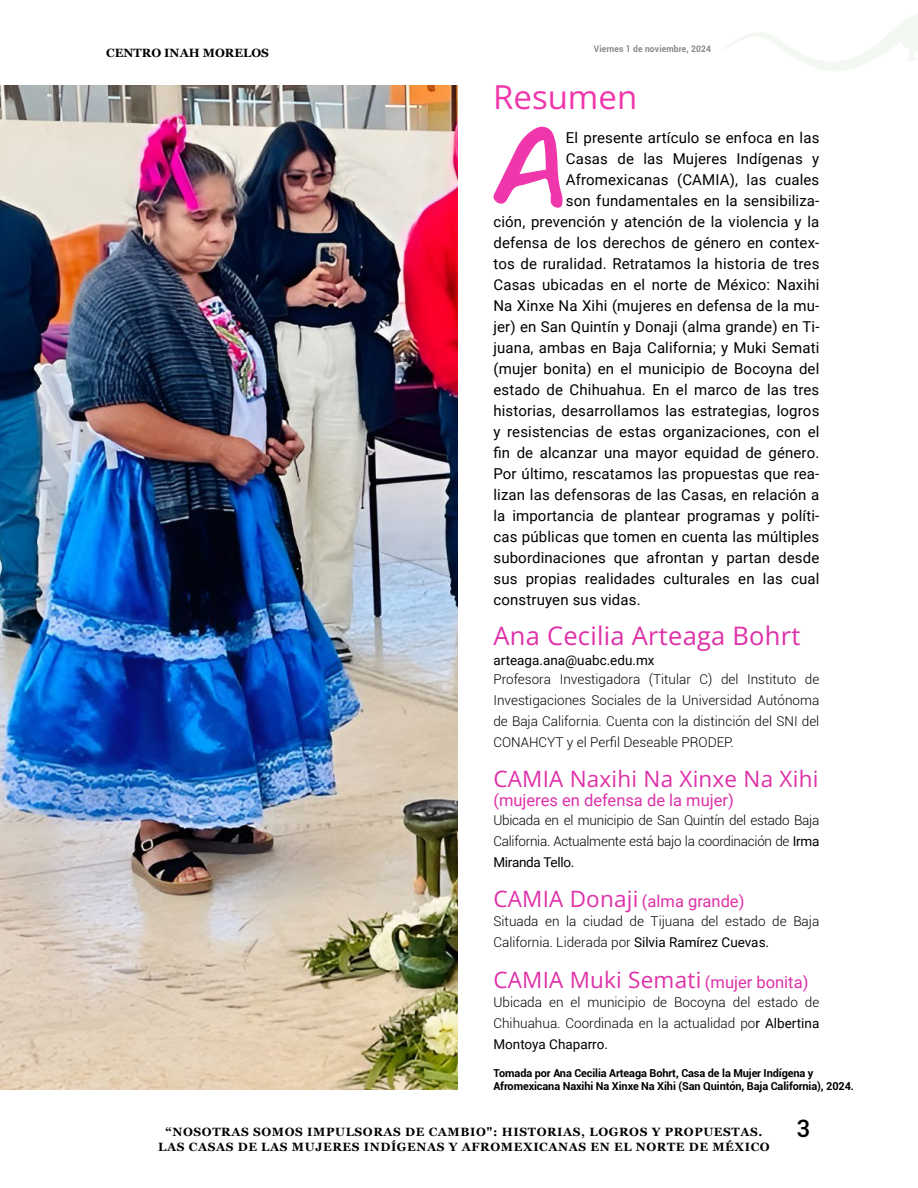
<style>
.page{position:relative;width:918px;height:1188px;background:#fff}
.page>*{position:absolute;margin:0;border:0;box-sizing:border-box;transform-origin:0 0}
.t1{font:113.25px "Mansalva";color:#f036ab}
.t2{font:33px "Open Sans";color:#f036ab}
.t3{font:25.5px "Open Sans";letter-spacing:.01em;color:#de30a8}
.t4{font:500 24px "Roboto";color:#000}
.t5{font:22.5px "Open Sans";letter-spacing:.01em;color:#de30a8}
.t6{font:16.5px "Roboto";color:#de30a8}
.t7{font:15px "Roboto";letter-spacing:.01em;color:#000}
.t8{font:300 13.5px/21px "Roboto";color:#000;text-align:justify}
.t9{font:13.5px "Roboto";color:#000}
.t10{font:700 12px "Georgia";letter-spacing:.05em;color:#010202}
.t11{font:700 12px "Georgia";color:#000}
.t12{font:700 10.95px/13.5px "Roboto";letter-spacing:-.01em;color:#000}
.t13{font:700 9px "Roboto";letter-spacing:.02em;color:#878787;scale:.94 1}
.s1{font-weight:400}
.s2{font-family:"Open Sans";font-size:22.5px}
.s3{font-family:"Roboto";font-size:16.5px}
</style>
<div class="page">
<img style="left:0;top:85px;width:457px;height:1004px">
<svg style="left:723px;top:14px;width:195px;height:57px"></svg>
<p class="t11" style="left:106px;top:43px;width:164px">CENTRO INAH MORELOS</p>
<p class="t13" style="left:594px;top:43px;width:126px">Viernes 1 de noviembre, 2024</p>
<h2 class="t2" style="left:493px;top:74px;width:146px">Resumen</h2>
<h1 class="t1" style="left:488px;top:80px;width:82px">A</h1>
<p class="t7" style="left:566px;top:127px;width:255px">El presente artículo se enfoca en las</p>
<p class="t7" style="left:566px;top:148px;width:255px">Casas de las Mujeres Indígenas y</p>
<p class="t7" style="left:566px;top:169px;width:255px">Afromexicanas (CAMIA), las cuales</p>
<p class="t7" style="left:566px;top:190px;width:255px">son fundamentales en la sensibiliza-</p>
<p class="t7" style="left:493px;top:211px;width:327px">ción, prevención y atención de la violencia y la</p>
<p class="t7" style="left:493px;top:232px;width:327px">defensa de los derechos de género en contex-</p>
<p class="t7" style="left:493px;top:253px;width:328px">tos de ruralidad. Retratamos la historia de tres</p>
<p class="t7" style="left:493px;top:274px;width:327px">Casas ubicadas en el norte de México: Naxihi</p>
<p class="t7" style="left:493px;top:295px;width:327px">Na Xinxe Na Xihi (mujeres en defensa de la mu-</p>
<p class="t7" style="left:493px;top:316px;width:328px">jer) en San Quintín y Donaji (alma grande) en Ti-</p>
<p class="t7" style="left:493px;top:337px;width:327px">juana, ambas en Baja California; y Muki Semati</p>
<p class="t7" style="left:493px;top:358px;width:327px">(mujer bonita) en el municipio de Bocoyna del</p>
<p class="t7" style="left:493px;top:379px;width:327px">estado de Chihuahua. En el marco de las tres</p>
<p class="t7" style="left:493px;top:400px;width:327px">historias, desarrollamos las estrategias, logros</p>
<p class="t7" style="left:493px;top:421px;width:327px">y resistencias de estas organizaciones, con el</p>
<p class="t7" style="left:493px;top:442px;width:327px">fin de alcanzar una mayor equidad de género.</p>
<p class="t7" style="left:493px;top:463px;width:327px">Por último, rescatamos las propuestas que rea-</p>
<p class="t7" style="left:493px;top:484px;width:328px">lizan las defensoras de las Casas, en relación a</p>
<p class="t7" style="left:493px;top:505px;width:327px">la importancia de plantear programas y políti-</p>
<p class="t7" style="left:493px;top:526px;width:327px">cas públicas que tomen en cuenta las múltiples</p>
<p class="t7" style="left:493px;top:547px;width:327px">subordinaciones que afrontan y partan desde</p>
<p class="t7" style="left:493px;top:568px;width:327px">sus propias realidades culturales en las cual</p>
<p class="t7" style="left:493px;top:589px;width:149px">construyen sus vidas.</p>
<h3 class="t3" style="left:493px;top:619px;width:309px">Ana Cecilia Arteaga Bohrt</h3>
<p class="t9" style="left:493px;top:650px;width:163px">arteaga.ana@uabc.edu.mx</p>
<p class="t8" style="left:493px;top:668px;width:327px">Profesora Investigadora (Titular C) del Instituto de Investigaciones Sociales de la Universidad Autónoma de Baja California. Cuenta con la distinción del SNI del CONAHCYT y el Perfil Deseable PRODEP.</p>
<h3 class="t5" style="left:493px;top:763px;width:326px">CAMIA Naxihi Na Xinxe Na Xihi</h3>
<p class="t6" style="left:493px;top:789px;width:242px">(mujeres en defensa de la mujer)</p>
<p class="t8" style="left:493px;top:809px;width:328px">Ubicada en el municipio de San Quintín del estado Baja California. Actualmente está bajo la coordinación de <span class="s1">Irma Miranda Tello.</span></p>
<p class="t6" style="left:493px;top:890px;width:253px"><span class="s2">CAMIA Donaji</span> (alma grande)</p>
<p class="t8" style="left:493px;top:911px;width:327px">Situada en la ciudad de Tijuana del estado de Baja<br>California. Liderada por <span class="s1">Silvia Ramírez Cuevas.</span></p>
<h3 class="t5" style="left:493px;top:964px;width:316px">CAMIA Muki Semati <span class="s3">(mujer bonita)</span></h3>
<p class="t8" style="left:493px;top:991px;width:327px">Ubicada en el municipio de Bocoyna del estado de Chihuahua. Coordinada en la actualidad po<span class="s1">r Albertina Montoya Chaparro.</span></p>
<p class="t12" style="left:493px;top:1065px;width:362px">Tomada por Ana Cecilia Arteaga Bohrt, Casa de la Mujer Indígena y<br>Afromexicana Naxihi Na Xinxe Na Xihi (San Quintón, Baja California), 2024.</p>
<p class="t10" style="left:166px;top:1123px;width:598px">“NOSOTRAS SOMOS IMPULSORAS DE CAMBIO": HISTORIAS, LOGROS Y PROPUESTAS.</p>
<h3 class="t4" style="left:796px;top:1112px;width:15px">3</h3>
<p class="t10" style="left:158px;top:1137px;width:613px">LAS CASAS DE LAS MUJERES INDÍGENAS Y AFROMEXICANAS EN EL NORTE DE MÉXICO</p>
</div>
